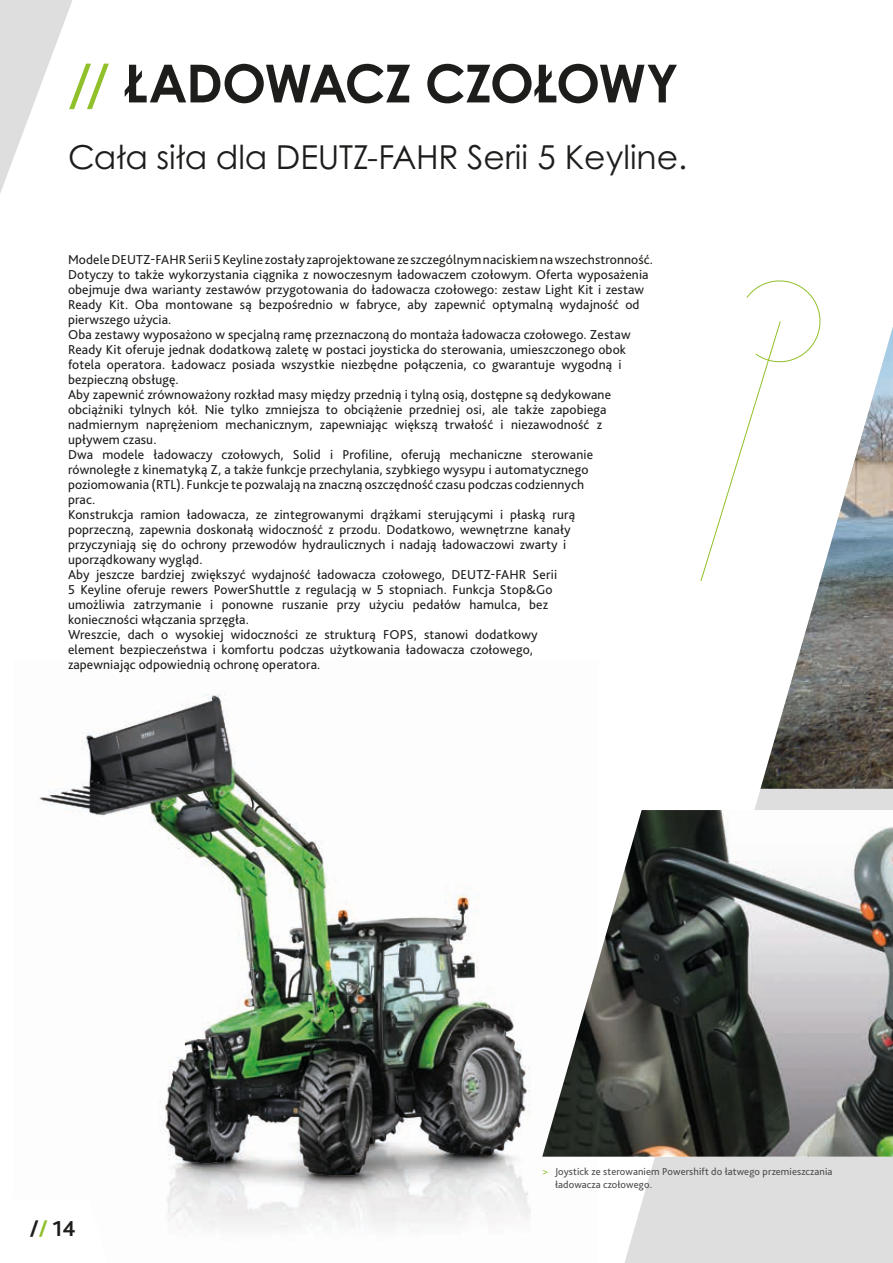
<style>
.page{position:relative;width:893px;height:1263px;background:#fff}
.page>*{position:absolute;margin:0;border:0;box-sizing:border-box;transform-origin:0 0}
.t1{font:700 52.5px "Century Gothic Pro";letter-spacing:-.025em;color:#1d1d1b}
.t2{font:33px "Century Gothic Pro";color:#1d1d1b}
.t3{font:700 22.5px "Bliss Pro";color:#1d1d1b}
.t4{font:13.5px/15px "Bliss Pro";letter-spacing:.01em;color:#1d1d1b}
.t5{font:10.5px/12.8px "Bliss Pro";letter-spacing:.01em;color:#4b4b4a}
.s1{color:#90c02a}
</style>
<div class="page">
<svg style="left:0;top:0;width:73px;height:193px"></svg>
<svg style="left:624px;top:789px;width:269px;height:474px;background:#e3e2e2"></svg>
<img style="left:760px;top:327px;width:133px;height:462px">
<img style="left:597px;top:810px;width:296px;height:347px">
<svg style="left:700px;top:280px;width:121px;height:302px"></svg>
<img style="left:40px;top:694px;width:557px;height:535px">
<svg style="left:40px;top:1199px;width:67px;height:30px"></svg>
<h1 class="t1" style="left:68px;top:51px;width:612px"><span class="s1">//</span> ŁADOWACZ CZOŁOWY</h1>
<h2 class="t2" style="left:68px;top:137px;width:621px">Cała siła dla DEUTZ-FAHR Serii 5 Keyline.</h2>
<p class="t4" style="left:68px;top:252px;width:587px">Modele DEUTZ-FAHR Serii 5 Keyline zostały zaprojektowane ze szczególnym naciskiem na wszechstronność.<br>Dotyczy to także wykorzystania ciągnika z nowoczesnym ładowaczem czołowym. Oferta wyposażenia obejmuje dwa warianty zestawów przygotowania do ładowacza czołowego: zestaw Light Kit i zestaw Ready Kit. Oba montowane są bezpośrednio w fabryce, aby zapewnić optymalną wydajność od pierwszego użycia.<br>Oba zestawy wyposażono w specjalną ramę przeznaczoną do montaża ładowacza czołowego. Zestaw Ready Kit oferuje jednak dodatkową zaletę w postaci joysticka do sterowania, umieszczonego obok fotela operatora. Ładowacz posiada wszystkie niezbędne połączenia, co gwarantuje wygodną i bezpieczną obsługę.<br>Aby zapewnić zrównoważony rozkład masy między przednią i tylną osią, dostępne są dedykowane obciążniki tylnych kół. Nie tylko zmniejsza to obciążenie przedniej osi, ale także zapobiega nadmiernym naprężeniom mechanicznym, zapewniając większą trwałość i niezawodność z upływem czasu.<br>Dwa modele ładowaczy czołowych, Solid i Profiline, oferują mechaniczne sterowanie równoległe z kinematyką Z, a także funkcje przechylania, szybkiego wysypu i automatycznego poziomowania (RTL). Funkcje te pozwalają na znaczną oszczędność czasu podczas codziennych<br>prac.<br>Konstrukcja ramion ładowacza, ze zintegrowanymi drążkami sterującymi i płaską rurą<br>poprzeczną, zapewnia doskonałą widoczność z przodu. Dodatkowo, wewnętrzne kanały<br>przyczyniają się do ochrony przewodów hydraulicznych i nadają ładowaczowi zwarty i uporządkowany wygląd.<br>Aby jeszcze bardziej zwiększyć wydajność ładowacza czołowego, DEUTZ-FAHR Serii<br>5 Keyline oferuje rewers PowerShuttle z regulacją w 5 stopniach. Funkcja Stop&amp;Go<br>umożliwia zatrzymanie i ponowne ruszanie przy użyciu pedałów hamulca, bez<br>konieczności włączania sprzęgła.<br>Wreszcie, dach o wysokiej widoczności ze strukturą FOPS, stanowi dodatkowy<br>element bezpieczeństwa i komfortu podczas użytkowania ładowacza czołowego,<br>zapewniając odpowiednią ochronę operatora.</p>
<h3 class="t3" style="left:30px;top:1215px;width:47px">/<span class="s1">/</span> 14</h3>
<p class="t5" style="left:555px;top:1165px;width:279px;text-indent:-13px"><span class="s1">&gt;</span> Joystick ze sterowaniem Powershift do łatwego przemieszczania ładowacza czołowego.</p>
</div>
